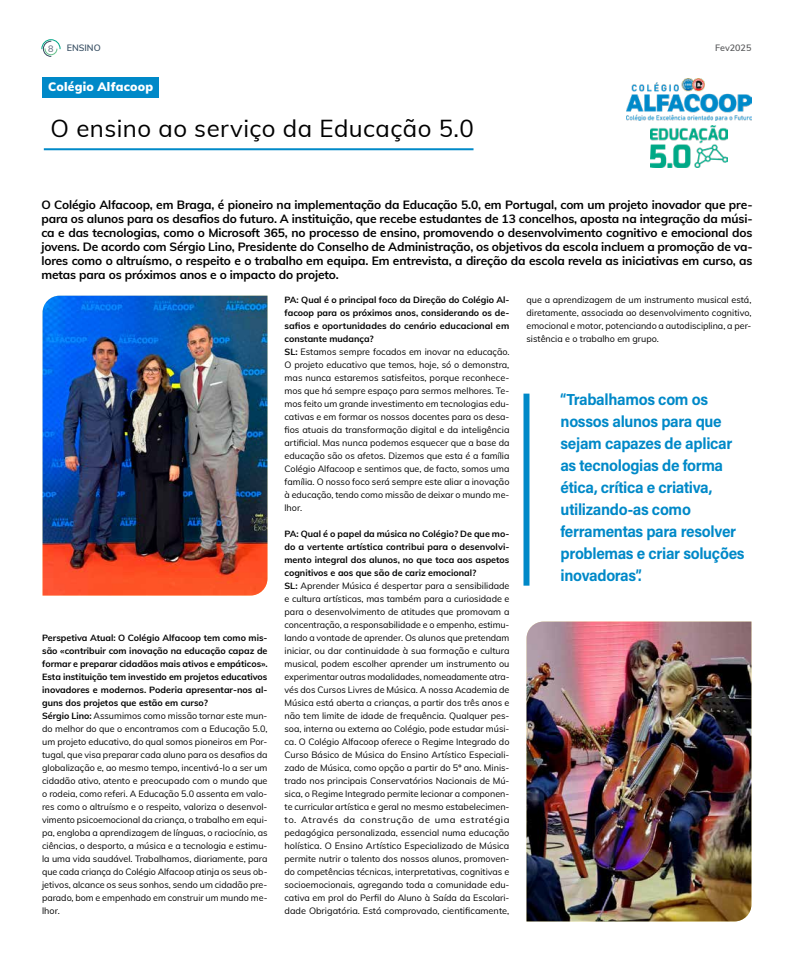
<style>
.page{position:relative;width:794px;height:964px;background:#fff}
.page>*{position:absolute;margin:0;border:0;box-sizing:border-box;transform-origin:0 0}
.t1{font:24px "Muli";letter-spacing:.02em;color:#000}
.t2{font:16px/22px "Acumin Variable Concept";letter-spacing:-.02em;color:#0089c8}
.t3{font:700 12px/14px "Muli";letter-spacing:-.01em;color:#000;text-align:justify}
.t4{font:900 12px "Muli";letter-spacing:.02em;color:#fff}
.t5{font:9px/13px "Muli";color:#000}
.t6{font:600 9px "Muli";color:#58595b}
.t7{font:600 9px "Muli";color:#384f63}
.t8{font:9px "Muli";color:#586578}
.s1{font-weight:700}
</style>
<div class="page">
<svg style="left:41px;top:39px;width:20px;height:18px"></svg>
<img style="left:43px;top:296px;width:224px;height:299px">
<hr style="left:44px;top:148px;width:429px;height:2px;background:#0089c8">
<div style="left:43px;top:78px;width:116px;height:20px;background:#0089c8"></div>
<div style="left:523px;top:394px;width:6px;height:192px;background:#0089c8"></div>
<img style="left:626px;top:79px;width:125px;height:42px">
<img style="left:651px;top:126px;width:76px;height:41px">
<img style="left:526px;top:621px;width:225px;height:300px">
<p class="t8" style="left:48px;top:42px;width:7px">8</p>
<p class="t7" style="left:67px;top:41px;width:35px">ENSINO</p>
<p class="t6" style="left:715px;top:41px;width:38px">Fev2025</p>
<h3 class="t4" style="left:48px;top:78px;width:106px">Colégio Alfacoop</h3>
<h1 class="t1" style="left:51px;top:111px;width:425px">O ensino ao serviço da Educação 5.0</h1>
<p class="t3" style="left:41px;top:197px;width:713px">O Colégio Alfacoop, em Braga, é pioneiro na implementação da Educação 5.0, em Portugal, com um projeto inovador que pre&shy;para os alunos para os desafios do futuro. A instituição, que recebe estudantes de 13 concelhos, aposta na integração da músi&shy;ca e das tecnologias, como o Microsoft 365, no processo de ensino, promovendo o desenvolvimento cognitivo e emocional dos jovens. De acordo com Sérgio Lino, Presidente do Conselho de Administração, os objetivos da escola incluem a promoção de va&shy;lores como o altruísmo, o respeito e o trabalho em equipa. Em entrevista, a direção da escola revela as iniciativas em curso, as metas para os próximos anos e o impacto do projeto.</p>
<p class="t5" style="left:42px;top:630px;width:227px"><span class="s1">Perspetiva Atual: O Colégio Alfacoop tem como mis&shy;são «contribuir com inovação na educação capaz de formar e preparar cidadãos mais ativos e empáticos».<br>Esta instituição tem investido em projetos educativos inovadores e modernos. Poderia apresentar-nos al&shy;guns dos projetos que estão em curso?<br>Sérgio Lino:</span> Assumimos como missão tornar este mun&shy;do melhor do que o encontramos com a Educação 5.0, um projeto educativo, do qual somos pioneiros em Por&shy;tugal, que visa preparar cada aluno para os desafios da globalização e, ao mesmo tempo, incentivá-lo a ser um cidadão ativo, atento e preocupado com o mundo que o rodeia, como referi. A Educação 5.0 assenta em valo&shy;res como o altruísmo e o respeito, valoriza o desenvol&shy;vimento psicoemocional da criança, o trabalho em equi&shy;pa, engloba a aprendizagem de línguas, o raciocínio, as ciências, o desporto, a música e a tecnologia e estimu&shy;la uma vida saudável. Trabalhamos, diariamente, para que cada criança do Colégio Alfacoop atinja os seus ob&shy;jetivos, alcance os seus sonhos, sendo um cidadão pre&shy;parado, bom e empenhado em construir um mundo me&shy;lhor.</p>
<p class="t5" style="left:284px;top:292px;width:226px"><span class="s1">PA: Qual é o principal foco da Direção do Colégio Al&shy;facoop para os próximos anos, considerando os de&shy;safios e oportunidades do cenário educacional em constante mudança?<br>SL:</span> Estamos sempre focados em inovar na educação.<br>O projeto educativo que temos, hoje, só o demonstra, mas nunca estaremos satisfeitos, porque reconhece&shy;mos que há sempre espaço para sermos melhores. Te&shy;mos feito um grande investimento em tecnologias edu&shy;cativas e em formar os nossos docentes para os desa&shy;fios atuais da transformação digital e da inteligência artificial. Mas nunca podemos esquecer que a base da educação são os afetos. Dizemos que esta é a família Colégio Alfacoop e sentimos que, de facto, somos uma família. O nosso foco será sempre este aliar a inovação à educação, tendo como missão de deixar o mundo me&shy;lhor.</p>
<p class="t5" style="left:284px;top:526px;width:226px"><span class="s1">PA: Qual é o papel da música no Colégio? De que mo&shy;do a vertente artística contribui para o desenvolvi&shy;mento integral dos alunos, no que toca aos aspetos cognitivos e aos que são de cariz emocional?<br>SL:</span> Aprender Música é despertar para a sensibilidade e cultura artísticas, mas também para a curiosidade e para o desenvolvimento de atitudes que promovam a concentração, a responsabilidade e o empenho, estimu&shy;lando a vontade de aprender. Os alunos que pretendam iniciar, ou dar continuidade à sua formação e cultura musical, podem escolher aprender um instrumento ou experimentar outras modalidades, nomeadamente atra&shy;vés dos Cursos Livres de Música. A nossa Academia de Música está aberta a crianças, a partir dos três anos e não tem limite de idade de frequência. Qualquer pes&shy;soa, interna ou externa ao Colégio, pode estudar músi&shy;ca. O Colégio Alfacoop oferece o Regime Integrado do Curso Básico de Música do Ensino Artístico Especiali&shy;zado de Música, como opção a partir do 5º ano. Minis&shy;trado nos principais Conservatórios Nacionais de Mú&shy;sica, o Regime Integrado permite lecionar a componen&shy;te curricular artística e geral no mesmo estabelecimen&shy;to. Através da construção de uma estratégia pedagógica personalizada, essencial numa educação holística. O Ensino Artístico Especializado de Música permite nutrir o talento dos nossos alunos, promoven&shy;do competências técnicas, interpretativas, cognitivas e socioemocionais, agregando toda a comunidade edu&shy;cativa em prol do Perfil do Aluno à Saída da Escolari&shy;dade Obrigatória. Está comprovado, cientificamente,</p>
<p class="t5" style="left:526px;top:292px;width:226px;text-align:justify">que a aprendizagem de um instrumento musical está, diretamente, associada ao desenvolvimento cognitivo, emocional e motor, potenciando a autodisciplina, a per&shy;sistência e o trabalho em grupo.</p>
<h2 class="t2" style="left:560px;top:388px;width:185px">“Trabalhamos com os nossos alunos para que sejam capazes de aplicar as tecnologias de forma ética, crítica e criativa, utilizando-as como ferramentas para resolver problemas e criar soluções inovadoras”.</h2>
</div>
